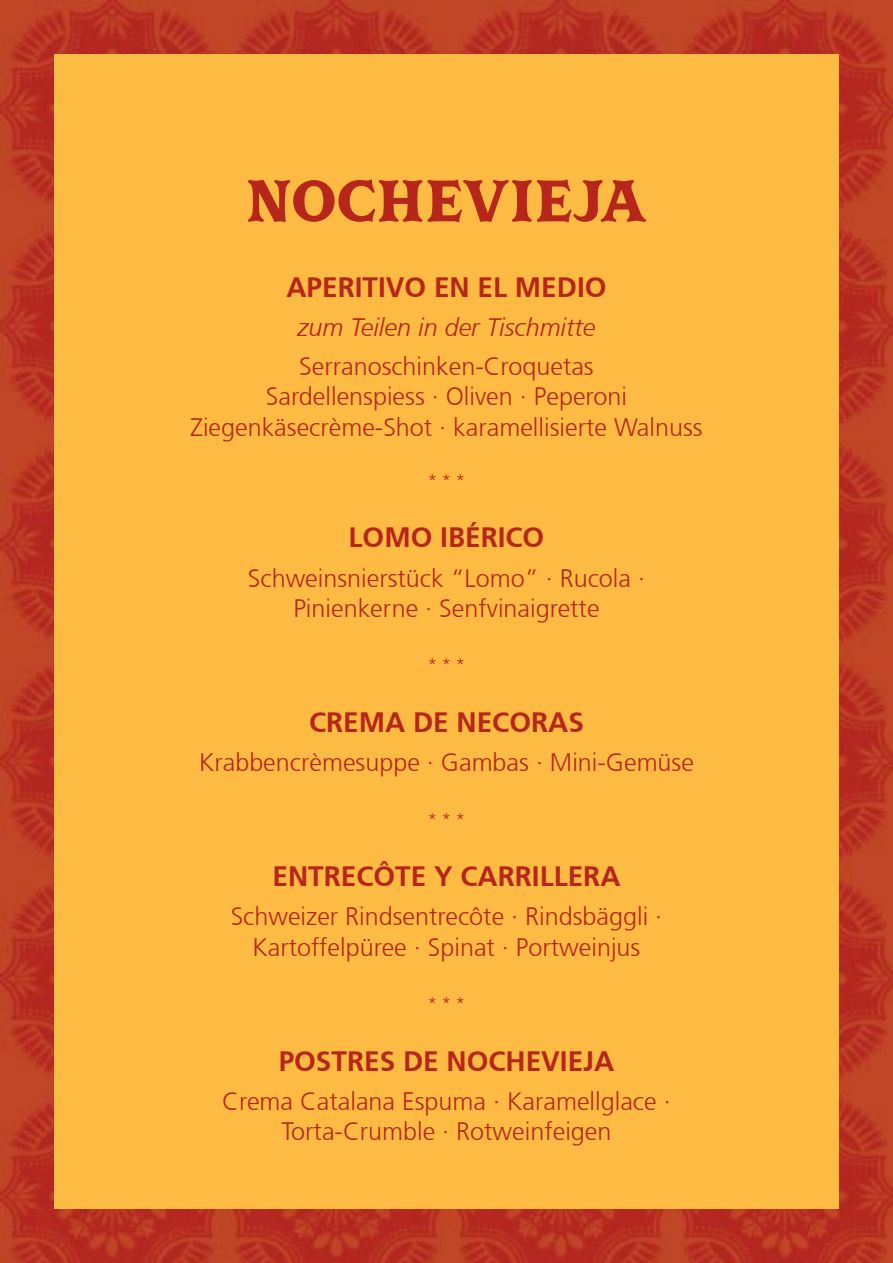
<style>
.page{position:relative;width:893px;height:1263px;background:#fff}
.page>*{position:absolute;margin:0;border:0;box-sizing:border-box;transform-origin:0 0}
.t1{font:55.95px "Vianor";letter-spacing:-.01em;color:#b6261a}
.t2{font:700 27.9px "A Frutiger";color:#b6261a}
.t3{font:25.2px/30.2px "A Frutiger Light Roman";color:#b6261a;text-align:center}
.t4{font:italic 300 25.2px "A Frutiger";color:#b6261a}
.t5{font:16.8px "A Frutiger Light Roman";color:#b6261a}
</style>
<div class="page">
<img style="left:0;top:0;width:893px;height:1263px">
<div style="left:54px;top:54px;width:785px;height:1155px;background:#fdbb43"></div>
<h1 class="t1" style="left:246px;top:169px;width:403px">NOCHEVIEJA</h1>
<p class="t2" style="left:286px;top:271px;width:322px">APERITIVO EN EL MEDIO</p>
<p class="t4" style="left:297px;top:313px;width:300px">zum Teilen in der Tischmitte</p>
<p class="t3" style="left:190px;top:351px;width:514px">Serranoschinken-Croquetas<br>Sardellenspiess ∙ Oliven ∙ Peperoni<br>Ziegenkäsecrème-Shot ∙ karamellisierte Walnuss</p>
<p class="t5" style="left:428px;top:470px;width:39px">* * *</p>
<p class="t2" style="left:349px;top:521px;width:197px">LOMO IBÉRICO</p>
<p class="t3" style="left:248px;top:563px;width:399px">Schweinsnierstück “Lomo” ∙ Rucola ∙<br>Pinienkerne ∙ Senfvinaigrette</p>
<p class="t5" style="left:428px;top:655px;width:39px">* * *</p>
<p class="t2" style="left:309px;top:706px;width:276px">CREMA DE NECORAS</p>
<p class="t3" style="left:199px;top:747px;width:496px">Krabbencrèmesuppe ∙ Gambas ∙ Mini-Gemüse</p>
<p class="t5" style="left:428px;top:809px;width:39px">* * *</p>
<p class="t2" style="left:272px;top:860px;width:350px">ENTRECÔTE Y CARRILLERA</p>
<p class="t3" style="left:231px;top:901px;width:433px">Schweizer Rindsentrecôte ∙ Rindsbäggli ∙<br>Kartoffelpüree ∙ Spinat ∙ Portweinjus</p>
<p class="t5" style="left:428px;top:994px;width:39px">* * *</p>
<p class="t2" style="left:279px;top:1045px;width:337px">POSTRES DE NOCHEVIEJA</p>
<p class="t3" style="left:222px;top:1086px;width:450px">Crema Catalana Espuma ∙ Karamellglace ∙<br>Torta-Crumble ∙ Rotweinfeigen</p>
</div>
